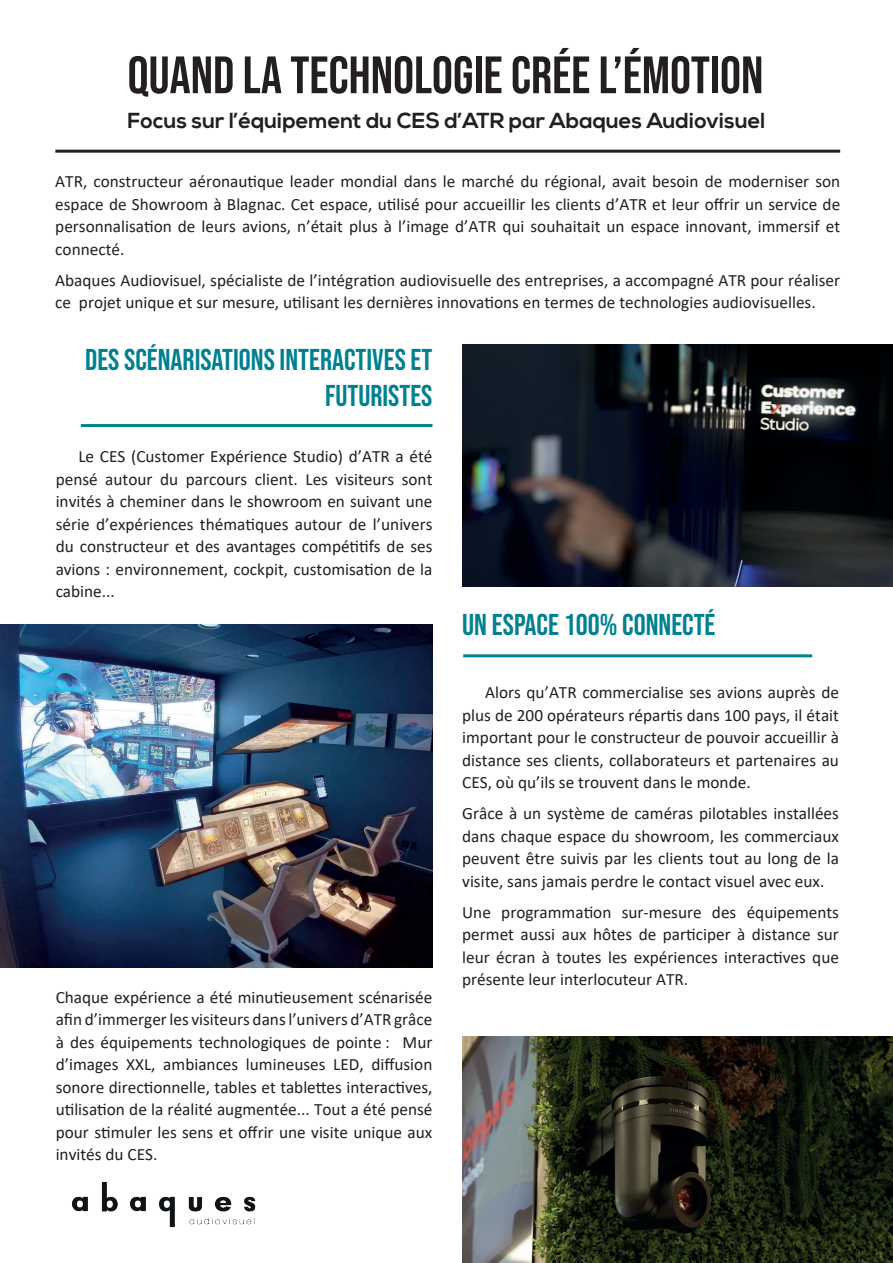
<style>
.page{position:relative;width:893px;height:1263px;background:#fff}
.page>*{position:absolute;margin:0;border:0;box-sizing:border-box;transform-origin:0 0}
.t1{font:52.5px "Bebas Neue";color:#231f20}
.t2{font:30px/36px "Bebas Neue";color:#008190;text-align:right}
.t3{font:700 21.75px "Nexa";color:#231f20}
.t4{font:17.25px/22.5px "Calibri";color:#231f20;text-align:justify}
</style>
<div class="page">
<img style="left:0;top:624px;width:432px;height:343px">
<img style="left:462px;top:344px;width:431px;height:243px">
<hr style="left:55px;top:150px;width:785px;height:3px;background:#231f20">
<hr style="left:81px;top:424px;width:351px;height:3px;background:#008190">
<hr style="left:463px;top:654px;width:349px;height:3px;background:#008190">
<img style="left:462px;top:1036px;width:431px;height:227px">
<img style="left:72px;top:1181px;width:184px;height:47px">
<h1 class="t1" style="left:128px;top:45px;width:637px">QUAND LA TECHNOLOGIE CRÉE L’ÉMOTION</h1>
<p class="t3" style="left:128px;top:108px;width:639px">Focus sur l’équipement du CES d’ATR par Abaques Audiovisuel</p>
<p class="t4" style="left:55px;top:170px;width:786px">ATR, constructeur aéronautique leader mondial dans le marché du régional, avait besoin de moderniser son espace de Showroom à Blagnac. Cet espace, utilisé pour accueillir les clients d’ATR et leur offrir un service de personnalisation de leurs avions, n’était plus à l’image d’ATR qui souhaitait un espace innovant, immersif et connecté.</p>
<p class="t4" style="left:55px;top:268px;width:786px">Abaques Audiovisuel, spécialiste de l’intégration audiovisuelle des entreprises, a accompagné ATR pour réaliser ce projet unique et sur mesure, utilisant les dernières innovations en termes de technologies audiovisuelles.</p>
<h2 class="t2" style="left:85px;top:341px;width:349px">DES SCÉNARISATIONS INTERACTIVES ET<br>FUTURISTES</h2>
<p class="t4" style="left:56px;top:445px;width:378px;text-indent:23px">Le CES (Customer Expérience Studio) d’ATR a été pensé autour du parcours client. Les visiteurs sont invités à cheminer dans le showroom en suivant une série d’expériences thématiques autour de l’univers du constructeur et des avantages compétitifs de ses avions : environnement, cockpit, customisation de la cabine...</p>
<p class="t4" style="left:56px;top:985px;width:378px">Chaque expérience a été minutieusement scénarisée afin d’immerger les visiteurs dans l’univers d’ATR grâce à des équipements technologiques de pointe : Mur d’images XXL, ambiances lumineuses LED, diffusion sonore directionnelle, tables et tablettes interactives, utilisation de la réalité augmentée... Tout a été pensé pour stimuler les sens et offrir une visite unique aux invités du CES.</p>
<h2 class="t2" style="left:462px;top:606px;width:255px">UN ESPACE 100% CONNECTÉ</h2>
<p class="t4" style="left:462px;top:681px;width:378px;text-indent:23px">Alors qu’ATR commercialise ses avions auprès de plus de 200 opérateurs répartis dans 100 pays, il était important pour le constructeur de pouvoir accueillir à distance ses clients, collaborateurs et partenaires au CES, où qu’ils se trouvent dans le monde.</p>
<p class="t4" style="left:462px;top:802px;width:378px">Grâce à un système de caméras pilotables installées dans chaque espace du showroom, les commerciaux peuvent être suivis par les clients tout au long de la visite, sans jamais perdre le contact visuel avec eux.</p>
<p class="t4" style="left:462px;top:900px;width:378px">Une programmation sur-mesure des équipements permet aussi aux hôtes de participer à distance sur leur écran à toutes les expériences interactives que présente leur interlocuteur ATR.</p>
</div>
